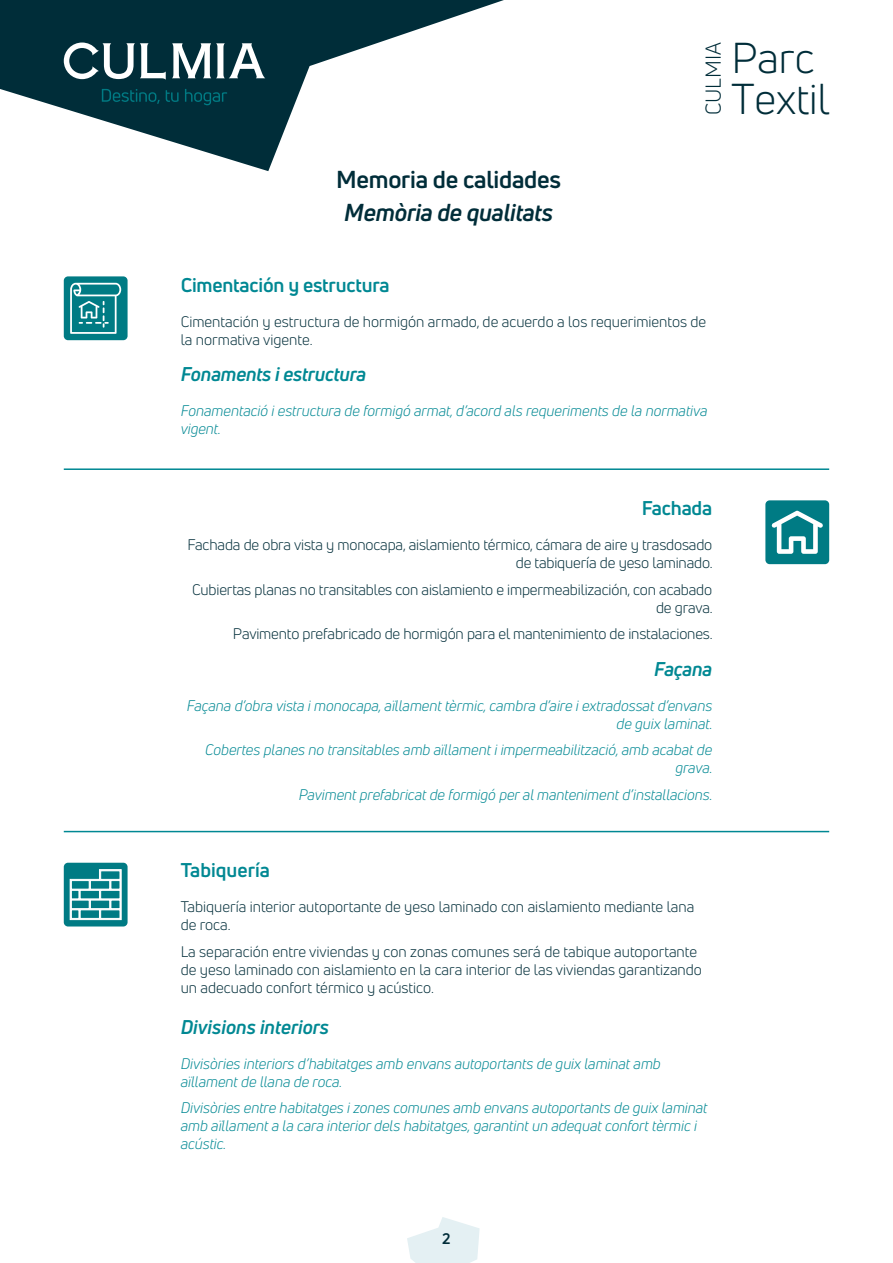
<style>
.page{position:relative;width:893px;height:1263px;background:#fff}
.page>*{position:absolute;margin:0;border:0;box-sizing:border-box;transform-origin:0 0}
.t1{font:42.3px/41.4px "Uni Neue";color:#002d39}
.t2{font:700 24px "Uni Neue";letter-spacing:-.01em;color:#002d39}
.t3{font:italic 700 24px "Uni Neue";letter-spacing:-.01em;color:#002d39}
.t4{font:21.15px "Uni Neue";color:#002d39}
.t5{font:italic 700 19.5px "Uni Neue";letter-spacing:-.01em;color:#008893}
.t6{font:700 19.5px "Uni Neue";letter-spacing:-.01em;color:#008893}
.t7{font:15px/18px "Uni Neue";color:#002d39}
.t8{font:italic 15px/18px "Uni Neue";color:#008893}
.t9{font:700 15px "Uni Neue";color:#002d39}
</style>
<div class="page">
<svg style="left:0;top:0;width:504px;height:171px"></svg>
<svg style="left:407px;top:1217px;width:73px;height:46px"></svg>
<svg style="left:172px;top:43px;width:93px;height:35px"></svg>
<svg style="left:64px;top:43px;width:102px;height:37px"></svg>
<svg style="left:102px;top:89px;width:125px;height:16px;background:#003e49"></svg>
<div style="left:64px;top:276px;width:64px;height:64px;background:#007b84;border-radius:4px"></div>
<svg style="left:70px;top:283px;width:51px;height:51px"></svg>
<div style="left:64px;top:863px;width:64px;height:63px;background:#007b84;border-radius:4px"></div>
<svg style="left:69px;top:869px;width:53px;height:51px"></svg>
<div style="left:765px;top:500px;width:64px;height:64px;background:#007b84;border-radius:4px"></div>
<svg style="left:771px;top:511px;width:52px;height:43px"></svg>
<hr style="left:64px;top:468px;width:765px;height:2px;background:#008893">
<hr style="left:64px;top:831px;width:765px;height:1px;background:#008893">
<h2 class="t2" style="left:336px;top:164px;width:226px">Memoria de calidades</h2>
<h2 class="t3" style="left:344px;top:198px;width:210px">Memòria de qualitats</h2>
<h3 class="t4" style="left:701px;top:115px;width:74px;rotate:-90deg">CULMIA</h3>
<h1 class="t1" style="left:731px;top:37px;width:100px">Parc<br>Textil</h1>
<h3 class="t6" style="left:181px;top:273px;width:210px">Cimentación y estructura</h3>
<p class="t7" style="left:181px;top:312px;width:527px">Cimentación y estructura de hormigón armado, de acuerdo a los requerimientos de la normativa vigente.</p>
<h3 class="t5" style="left:181px;top:362px;width:187px">Fonaments i estructura</h3>
<p class="t8" style="left:181px;top:402px;width:528px">Fonamentació i estructura de formigó armat, d’acord als requeriments de la normativa vigent.</p>
<h3 class="t6" style="left:642px;top:496px;width:72px">Fachada</h3>
<p class="t7" style="left:187px;top:536px;width:527px;text-align:right">Fachada de obra vista y monocapa, aislamiento térmico, cámara de aire y trasdosado de tabiquería de yeso laminado.</p>
<p class="t7" style="left:192px;top:580px;width:522px;text-align:right">Cubiertas planas no transitables con aislamiento e impermeabilización, con acabado de grava.</p>
<p class="t7" style="left:233px;top:625px;width:481px">Pavimento prefabricado de hormigón para el mantenimiento de instalaciones.</p>
<h3 class="t5" style="left:654px;top:656px;width:59px">Façana</h3>
<p class="t8" style="left:187px;top:696px;width:527px;text-align:right">Façana d’obra vista i monocapa, aïllament tèrmic, cambra d’aire i extradossat d’envans de guix laminat.</p>
<p class="t8" style="left:205px;top:741px;width:509px;text-align:right">Cobertes planes no transitables amb aïllament i impermeabilització, amb acabat de grava.</p>
<p class="t8" style="left:299px;top:785px;width:415px">Paviment prefabricat de formigó per al manteniment d’installacions.</p>
<h3 class="t6" style="left:181px;top:858px;width:91px">Tabiquería</h3>
<p class="t7" style="left:181px;top:898px;width:515px">Tabiquería interior autoportante de yeso laminado con aislamiento mediante lana de roca.</p>
<p class="t7" style="left:181px;top:942px;width:523px">La separación entre viviendas y con zonas comunes será de tabique autoportante de yeso laminado con aislamiento en la cara interior de las viviendas garantizando un adecuado confort térmico y acústico.</p>
<h3 class="t5" style="left:181px;top:1014px;width:150px">Divisions interiors</h3>
<p class="t8" style="left:181px;top:1054px;width:482px">Divisòries interiors d’habitatges amb envans autoportants de guix laminat amb aïllament de llana de roca.</p>
<p class="t8" style="left:181px;top:1099px;width:528px">Divisòries entre habitatges i zones comunes amb envans autoportants de guix laminat amb aïllament a la cara interior dels habitatges, garantint un adequat confort tèrmic i acústic.</p>
<p class="t9" style="left:442px;top:1229px;width:10px">2</p>
</div>
